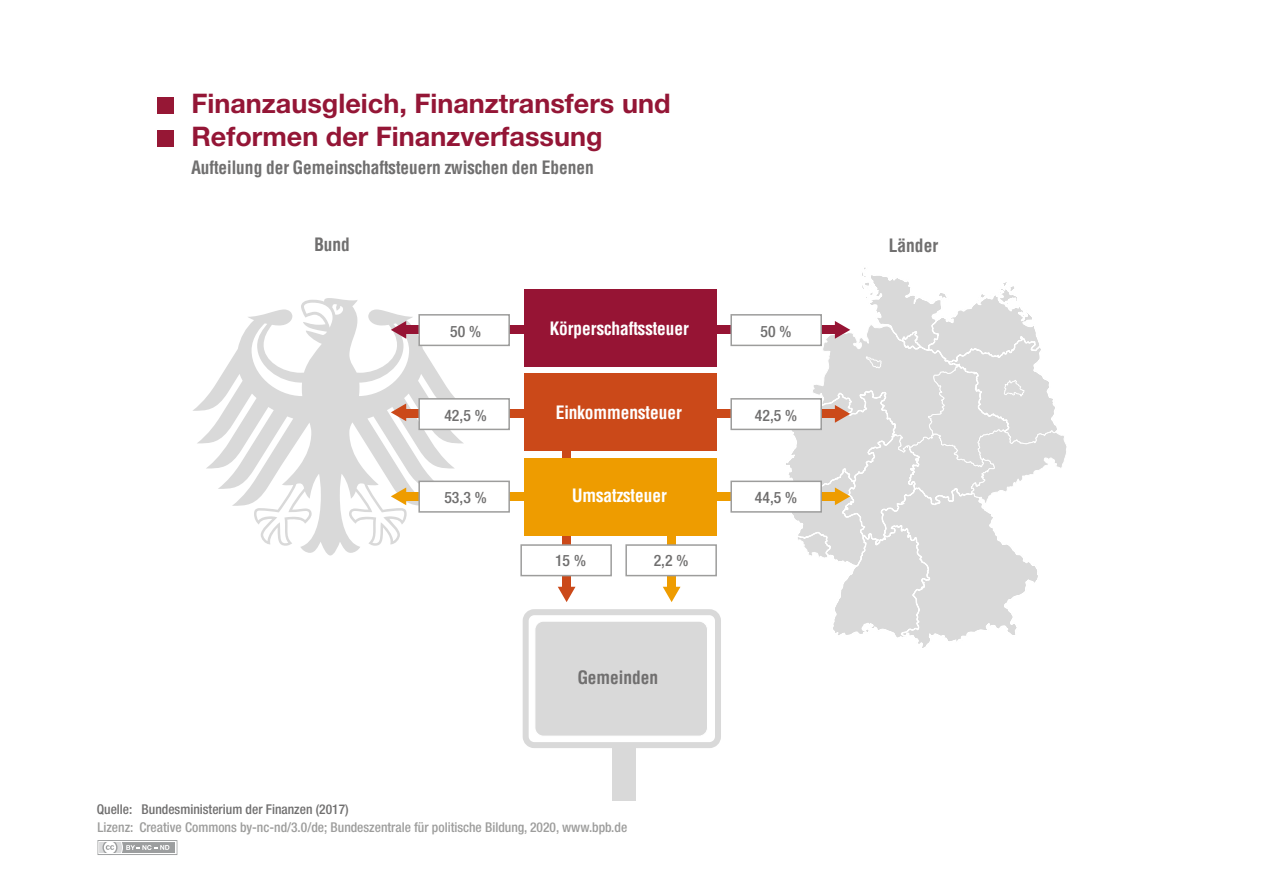
<style>
.page{position:relative;width:1263px;height:893px;background:#fff}
.page>*{position:absolute;margin:0;border:0;box-sizing:border-box;transform-origin:0 0}
.t1{font:700 27px/32.4px "Helvetica Neue LT Std";color:#941636}
.t2{font:700 condensed 18px "Helvetica";color:#706f6f}
.t3{font:700 condensed 18px "Helvetica";color:#fff}
.t4{font:500 condensed 15.75px "Helvetica Neue LT Std";color:#706f6f}
.t5{font:500 condensed 13.5px "Helvetica Neue LT Std";color:#9d9d9c}
.t6{font:500 condensed 13.5px "Helvetica Neue LT Std";color:#706f6f}
</style>
<div class="page">
<div style="left:563px;top:407px;width:8px;height:185px;background:#cb4919"></div>
<div style="left:157px;top:97px;width:16px;height:17px;background:#961735"></div>
<div style="left:157px;top:130px;width:16px;height:16px;background:#961735"></div>
<svg style="left:98px;top:840px;width:79px;height:15px"></svg>
<svg style="left:193px;top:298px;width:275px;height:257px"></svg>
<svg style="left:256px;top:483px;width:53px;height:60px"></svg>
<svg style="left:252px;top:303px;width:94px;height:93px"></svg>
<div style="left:535px;top:621px;width:172px;height:115px;background:#d9d9d9;border-radius:9px"></div>
<div style="left:534px;top:621px;width:174px;height:115px;border:1px solid #fff;border-radius:9px"></div>
<div style="left:523px;top:609px;width:198px;height:139px;border:6px solid #d9d9d9;border-radius:9px"></div>
<div style="left:612px;top:745px;width:23px;height:56px;background:#d9d9d9"></div>
<div style="left:525px;top:289px;width:192px;height:77px;background:#961434"></div>
<div style="left:525px;top:374px;width:192px;height:77px;background:#cb4919"></div>
<div style="left:525px;top:458px;width:192px;height:78px;background:#ee9c00"></div>
<div style="left:401px;top:326px;width:440px;height:8px;background:#961434"></div>
<div style="left:401px;top:410px;width:440px;height:8px;background:#cb4919"></div>
<div style="left:401px;top:492px;width:440px;height:8px;background:#ee9c00"></div>
<div style="left:668px;top:497px;width:8px;height:95px;background:#ee9c00"></div>
<svg style="left:558px;top:587px;width:17px;height:15px"></svg>
<svg style="left:663px;top:587px;width:17px;height:15px"></svg>
<svg style="left:783px;top:268px;width:284px;height:380px"></svg>
<svg style="left:359px;top:321px;width:50px;height:75px"></svg>
<svg style="left:391px;top:403px;width:15px;height:18px"></svg>
<svg style="left:352px;top:483px;width:54px;height:60px"></svg>
<div style="left:418px;top:314px;width:92px;height:32px;background:#fff;border:2px solid #9d9d9c"></div>
<div style="left:418px;top:398px;width:92px;height:32px;background:#fff;border:2px solid #9d9d9c"></div>
<div style="left:418px;top:481px;width:92px;height:32px;background:#fff;border:2px solid #9d9d9c"></div>
<div style="left:730px;top:314px;width:92px;height:32px;background:#fff;border:2px solid #9d9d9c"></div>
<div style="left:730px;top:398px;width:92px;height:32px;background:#fff;border:2px solid #9d9d9c"></div>
<div style="left:730px;top:481px;width:92px;height:32px;background:#fff;border:2px solid #9d9d9c"></div>
<div style="left:520px;top:544px;width:92px;height:32px;background:#fff;border:2px solid #9d9d9c"></div>
<div style="left:625px;top:544px;width:92px;height:32px;background:#fff;border:2px solid #9d9d9c"></div>
<h1 class="t1" style="left:191px;top:87px;width:481px">Finanzausgleich, Finanztransfers und<br>Reformen der Finanzverfassung</h1>
<h2 class="t2" style="left:191px;top:157px;width:404px">Aufteilung der Gemeinschaftsteuern zwischen den Ebenen</h2>
<h2 class="t2" style="left:314px;top:234px;width:37px">Bund</h2>
<p class="t6" style="left:97px;top:801px;width:254px">Quelle: Bundesministerium der Finanzen (2017)</p>
<p class="t4" style="left:450px;top:322px;width:32px">50 %</p>
<h2 class="t3" style="left:550px;top:318px;width:141px">Körperschaftssteuer</h2>
<p class="t4" style="left:444px;top:406px;width:44px">42,5 %</p>
<h2 class="t3" style="left:556px;top:402px;width:128px">Einkommensteuer</h2>
<p class="t4" style="left:444px;top:488px;width:44px">53,3 %</p>
<h2 class="t3" style="left:572px;top:485px;width:96px">Umsatzsteuer</h2>
<p class="t4" style="left:555px;top:551px;width:32px">15 %</p>
<p class="t4" style="left:654px;top:551px;width:36px">2,2 %</p>
<h2 class="t2" style="left:578px;top:667px;width:82px">Gemeinden</h2>
<p class="t5" style="left:97px;top:819px;width:531px">Lizenz: Creative Commons by-nc-nd/3.0/de; Bundeszentrale für politische Bildung, 2020, www.bpb.de</p>
<p class="t4" style="left:761px;top:322px;width:32px">50 %</p>
<p class="t4" style="left:755px;top:406px;width:44px">42,5 %</p>
<p class="t4" style="left:755px;top:488px;width:44px">44,5 %</p>
<h2 class="t2" style="left:889px;top:234px;width:51px">Länder</h2>
</div>
